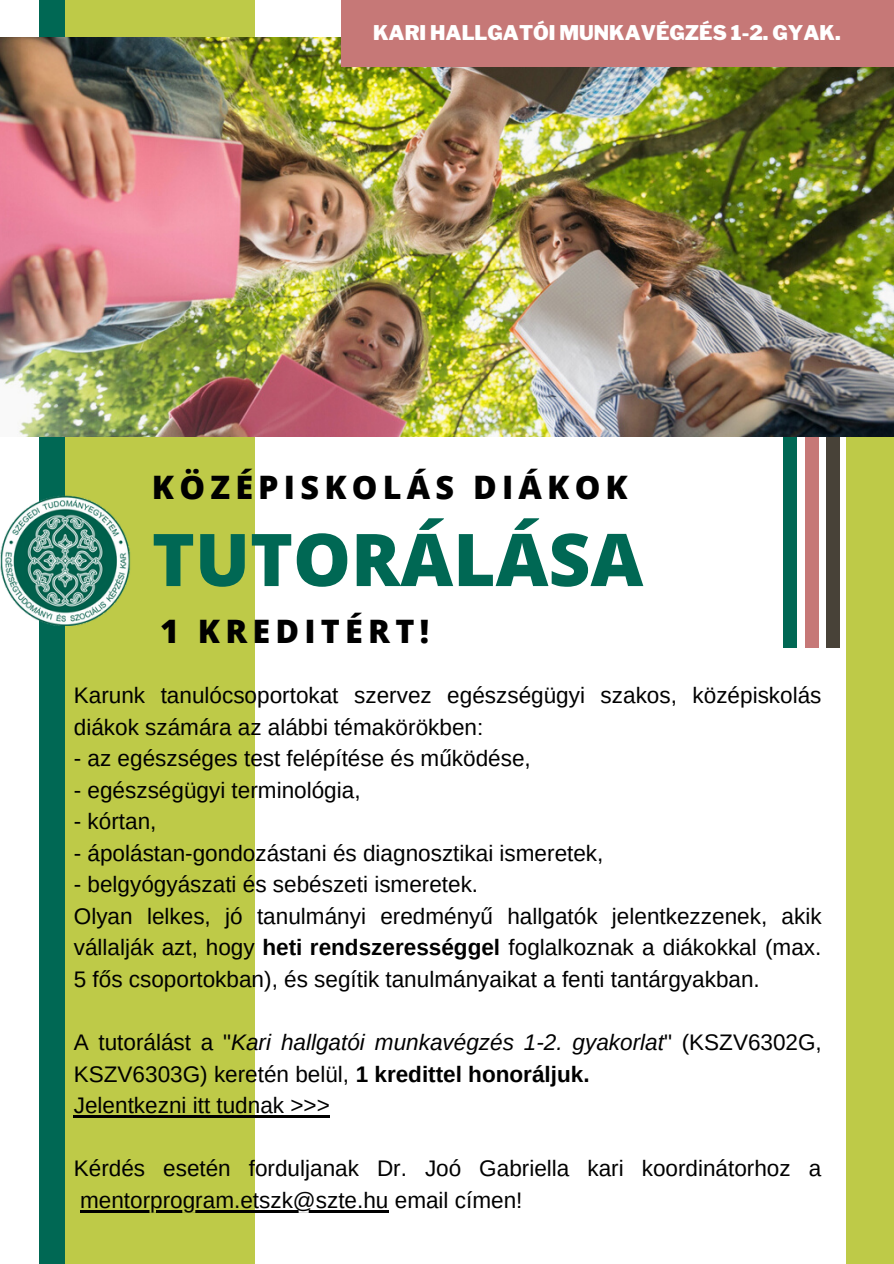
<style>
.page{position:relative;width:894px;height:1264px;background:#fff}
.page>*{position:absolute;margin:0;border:0;box-sizing:border-box;transform-origin:0 0}
.t1{font:800 72.75px "Open Sans";color:#006854}
.t2{font:800 32.25px "Open Sans";letter-spacing:.165em;color:#000}
.t3{font:22.5px/31.5px "Arimo";color:#000}
.t4{font:900 20.1px "Libre Franklin";color:#fff}
.s1{font-weight:700}
.s2{font-style:italic}
</style>
<div class="page">
<div style="left:39px;top:0;width:189px;height:1263px;background:#006854"></div>
<div style="left:65px;top:0;width:189px;height:1263px;background:#beca48"></div>
<div style="left:846px;top:6px;width:47px;height:1257px;background:#beca48"></div>
<div style="left:783px;top:380px;width:13px;height:267px;background:#006854"></div>
<div style="left:804px;top:380px;width:14px;height:267px;background:#c67877"></div>
<div style="left:826px;top:380px;width:13px;height:267px;background:#484238"></div>
<img style="left:0;top:38px;width:893px;height:398px">
<div style="left:341px;top:0;width:552px;height:66px;background:#c67877"></div>
<img style="left:0;top:495px;width:131px;height:130px">
<hr style="left:74px;top:1115px;width:256px;height:2px;background:#000">
<hr style="left:80px;top:1209px;width:308px;height:3px;background:#000">
<p class="t4" style="left:373px;top:21px;width:469px">KARI HALLGATÓI MUNKAVÉGZÉS 1-2. GYAK.</p>
<p class="t2" style="left:152px;top:464px;width:477px">KÖZÉPISKOLÁS DIÁKOK</p>
<p class="t1" style="left:152px;top:508px;width:493px">TUTORÁLÁSA</p>
<p class="t2" style="left:160px;top:609px;width:270px">1 KREDITÉRT!</p>
<p class="t3" style="left:74px;top:679px;width:749px">Karunk tanulócsoportokat szervez egészségügyi szakos, középiskolás diákok számára az alábbi témakörökben:</p>
<p class="t3" style="left:74px;top:742px;width:458px">- az egészséges test felépítése és működése,</p>
<p class="t3" style="left:74px;top:774px;width:288px">- egészségügyi terminológia,</p>
<p class="t3" style="left:74px;top:805px;width:84px">- kórtan,</p>
<p class="t3" style="left:74px;top:837px;width:531px">- ápolástan-gondozástani és diagnosztikai ismeretek,</p>
<p class="t3" style="left:74px;top:868px;width:406px">- belgyógyászati és sebészeti ismeretek.</p>
<p class="t3" style="left:74px;top:900px;width:749px;text-align:justify">Olyan lelkes, jó tanulmányi eredményű hallgatók jelentkezzenek, akik vállalják azt, hogy <span class="s1">heti rendszerességgel</span> foglalkoznak a diákokkal (max.<br>5 fős csoportokban), és segítik tanulmányaikat a fenti tantárgyakban.</p>
<p class="t3" style="left:74px;top:1026px;width:749px">A tutorálást a "<span class="s2">Kari hallgatói munkavégzés 1-2. gyakorlat</span>" (KSZV6302G,<br>KSZV6303G) keretén belül, <span class="s1">1 kredittel honoráljuk.</span></p>
<p class="t3" style="left:74px;top:1089px;width:257px">Jelentkezni itt tudnak &gt;&gt;&gt;</p>
<p class="t3" style="left:74px;top:1152px;width:748px">Kérdés esetén forduljanak Dr. Joó Gabriella kari koordinátorhoz a mentorprogram.etszk@szte.hu email címen!</p>
</div>
